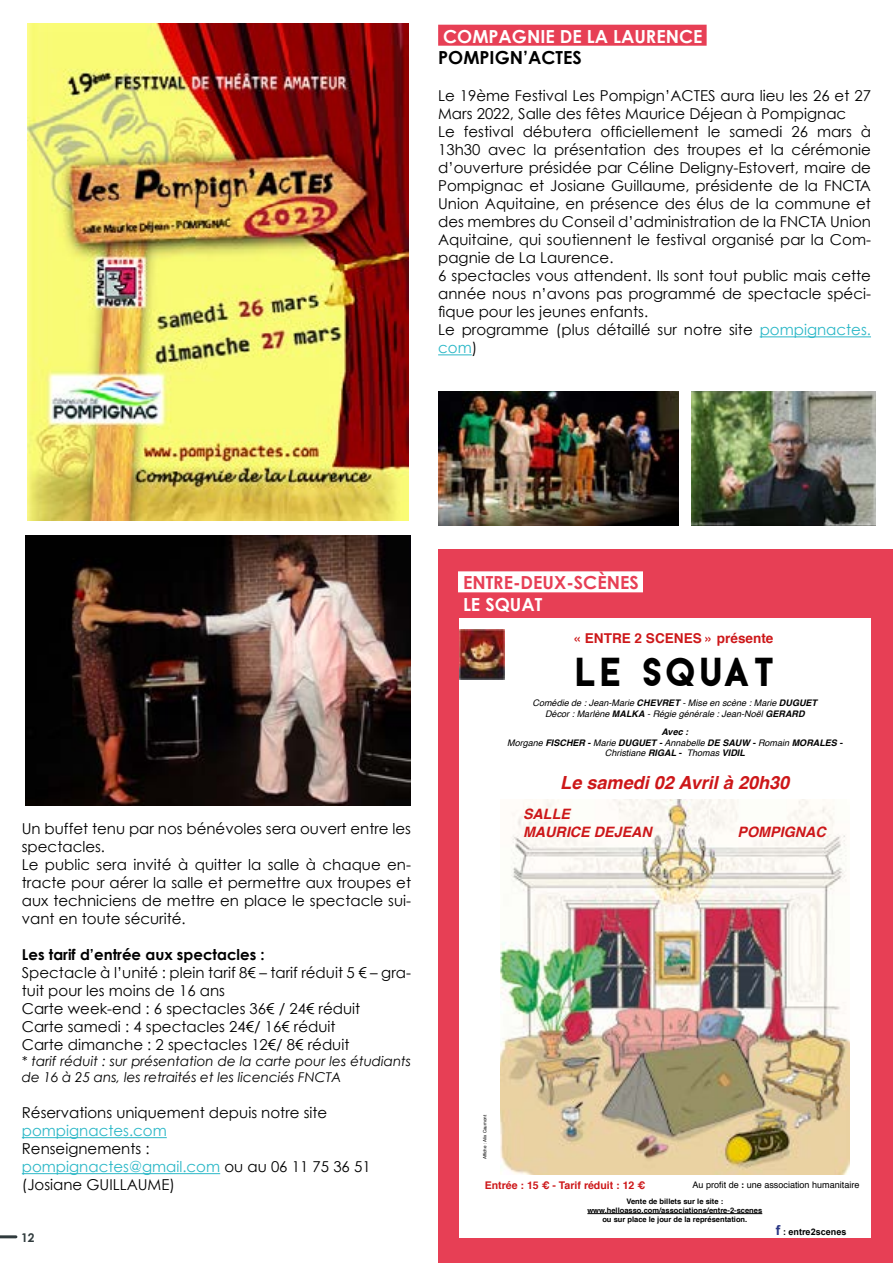
<style>
.page{position:relative;width:893px;height:1263px;background:#fff}
.page>*{position:absolute;margin:0;border:0;box-sizing:border-box;transform-origin:0 0}
.t1{font:36.15px "Antraste";color:#000}
.t2{font:italic 700 18.15px "Helvetica";color:#cd1719}
.t3{font:700 18px "Century Gothic";color:#fff}
.t4{font:700 18px "Century Gothic";color:#e73f55}
.t5{font:700 18px "Century Gothic";color:#000}
.t6{font:15px/18px "Century Gothic";color:#000}
.t7{font:700 15px "Century Gothic";color:#000}
.t8{font:15px "Century Gothic";color:#2cb8c7}
.t9{font:italic 700 14.4px/18.1px "Helvetica";color:#cd1719}
.t10{font:italic 13.5px/16.2px "Century Gothic";color:#000}
.t11{font:700 13.5px "Helvetica";color:#cd1719}
.t12{font:italic 700 13.5px/16.4px "Helvetica";color:#cd1719}
.t13{font:700 12px "Century Gothic";color:#303b3d}
.t14{font:700 10.5px "Helvetica";color:#cd1719}
.t15{font:italic 9px/10.8px "Helvetica";color:#000;text-align:center}
.t16{font:italic 700 9px/10.8px "Helvetica";color:#000;text-align:center}
.t17{font:9px "Helvetica";color:#000}
.t18{font:700 9px "Arial";color:#000}
.t19{font:700 7.5px/9px "Helvetica";color:#000;text-align:center}
.t20{font:4.5px "Helvetica";color:#000}
.s1{color:#2cb8c7}
.s2{font-weight:700}
.s3{font-weight:400}
.s4{font-size:13.5px;color:#283583}
</style>
<div class="page">
<hr style="left:0;top:1235px;width:16px;height:3px;background:#303b3d">
<hr style="left:760px;top:336px;width:111px;height:1px;background:#2cb8c7">
<hr style="left:438px;top:354px;width:34px;height:1px;background:#2cb8c7">
<hr style="left:22px;top:1137px;width:145px;height:1px;background:#2cb8c7">
<hr style="left:22px;top:1173px;width:198px;height:1px;background:#2cb8c7">
<div style="left:438px;top:550px;width:455px;height:713px;background:#e73f55"></div>
<div style="left:459px;top:618px;width:412px;height:619px;background:#fff"></div>
<img style="left:459px;top:629px;width:46px;height:50px">
<hr style="left:587px;top:1213px;width:175px;height:1px;background:#000">
<img style="left:500px;top:799px;width:350px;height:376px">
<img style="left:26px;top:536px;width:384px;height:269px">
<img style="left:438px;top:391px;width:241px;height:134px">
<img style="left:692px;top:391px;width:184px;height:134px">
<div style="left:438px;top:25px;width:269px;height:21px;background:#e73f55"></div>
<img style="left:28px;top:24px;width:381px;height:497px">
<div style="left:458px;top:571px;width:185px;height:21px;background:#fff"></div>
<p class="t3" style="left:443px;top:25px;width:261px">COMPAGNIE DE LA LAURENCE</p>
<p class="t5" style="left:438px;top:46px;width:145px">POMPIGN’ACTES</p>
<p class="t6" style="left:438px;top:87px;width:434px">Le 19ème Festival Les Pompign’ACTES aura lieu les 26 et 27<br>Mars 2022, Salle des fêtes Maurice Déjean à Pompignac<br>Le festival débutera officiellement le samedi 26 mars à 13h30 avec la présentation des troupes et la cérémonie d’ouverture présidée par Céline Deligny-Estovert, maire de Pompignac et Josiane Guillaume, présidente de la FNCTA Union Aquitaine, en présence des élus de la commune et des membres du Conseil d’administration de la FNCTA Union Aquitaine, qui soutiennent le festival organisé par la Com&shy;pagnie de La Laurence.<br>6 spectacles vous attendent. Ils sont tout public mais cette année nous n’avons pas programmé de spectacle spéci&shy;fique pour les jeunes enfants.<br>Le programme (plus détaillé sur notre site <span class="s1">pompignactes. com</span>)</p>
<p class="t6" style="left:22px;top:819px;width:391px">Un buffet tenu par nos bénévoles sera ouvert entre les spectacles.<br>Le public sera invité à quitter la salle à chaque en&shy;tracte pour aérer la salle et permettre aux troupes et aux techniciens de mettre en place le spectacle sui&shy;vant en toute sécurité.</p>
<p class="t7" style="left:22px;top:945px;width:244px">Les tarif d’entrée aux spectacles :</p>
<p class="t6" style="left:22px;top:963px;width:391px">Spectacle à l’unité : plein tarif 8€ – tarif réduit 5 € – gra&shy;tuit pour les moins de 16 ans<br>Carte week-end : 6 spectacles 36€ / 24€ réduit<br>Carte samedi : 4 spectacles 24€/ 16€ réduit<br>Carte dimanche : 2 spectacles 12€/ 8€ réduit</p>
<p class="t10" style="left:22px;top:1053px;width:391px">* tarif réduit : sur présentation de la carte pour les étudiants de 16 à 25 ans, les retraités et les licenciés FNCTA</p>
<p class="t6" style="left:22px;top:1103px;width:307px">Réservations uniquement depuis notre site</p>
<p class="t8" style="left:22px;top:1122px;width:146px">pompignactes.com</p>
<p class="t6" style="left:22px;top:1139px;width:350px">Renseignements :<br><span class="s1">pompignactes@gmail.com</span> ou au 06 11 75 36 51 (Josiane GUILLAUME)</p>
<p class="t13" style="left:21px;top:1230px;width:15px">12</p>
<p class="t4" style="left:463px;top:571px;width:177px">ENTRE-DEUX-SCÈNES</p>
<p class="t3" style="left:463px;top:593px;width:81px">LE SQUAT</p>
<p class="t11" style="left:574px;top:627px;width:201px">« ENTRE 2 SCENES » présente</p>
<h1 class="t1" style="left:574px;top:648px;width:204px">LE SQUAT</h1>
<p class="t15" style="left:532px;top:698px;width:286px">Comédie de : Jean-Marie <span class="s2">CHEVRET</span> - Mise en scène : Marie <span class="s2">DUGUET<br></span>Décor : Marlène <span class="s2">MALKA</span> - Régie générale : Jean-Noël <span class="s2">GERARD</span></p>
<p class="t16" style="left:507px;top:726px;width:337px">Avec :<br><span class="s3">Morgane</span> FISCHER - <span class="s3">Marie</span> DUGUET - <span class="s3">Annabelle</span> DE SAUW - <span class="s3">Romain</span> MORALES -<br><span class="s3">Christiane</span> RIGAL - <span class="s3">Thomas</span> VIDIL</p>
<p class="t2" style="left:560px;top:768px;width:231px">Le samedi 02 Avril à 20h30</p>
<p class="t9" style="left:523px;top:805px;width:130px">SALLE<br>MAURICE DEJEAN</p>
<p class="t12" style="left:514px;top:801px;width:87px">THÉATRE DE<br>L’INOX</p>
<p class="t9" style="left:737px;top:823px;width:90px">POMPIGNAC</p>
<p class="t20" style="left:481px;top:1159px;width:46px;rotate:-90deg">Affiche : Alix Caumont</p>
<p class="t14" style="left:485px;top:1177px;width:162px">Entrée : 15 € - Tarif réduit : 12 €</p>
<p class="t17" style="left:692px;top:1178px;width:168px">Au profit de <span class="s2">:</span> une association humanitaire</p>
<p class="t19" style="left:587px;top:1197px;width:176px">Vente de billets sur le site : www.helloasso.com/associations/entre-2-scenes ou sur place le jour de la représentation.</p>
<p class="t18" style="left:776px;top:1225px;width:72px"><span class="s4">f</span> : entre2scenes</p>
</div>
